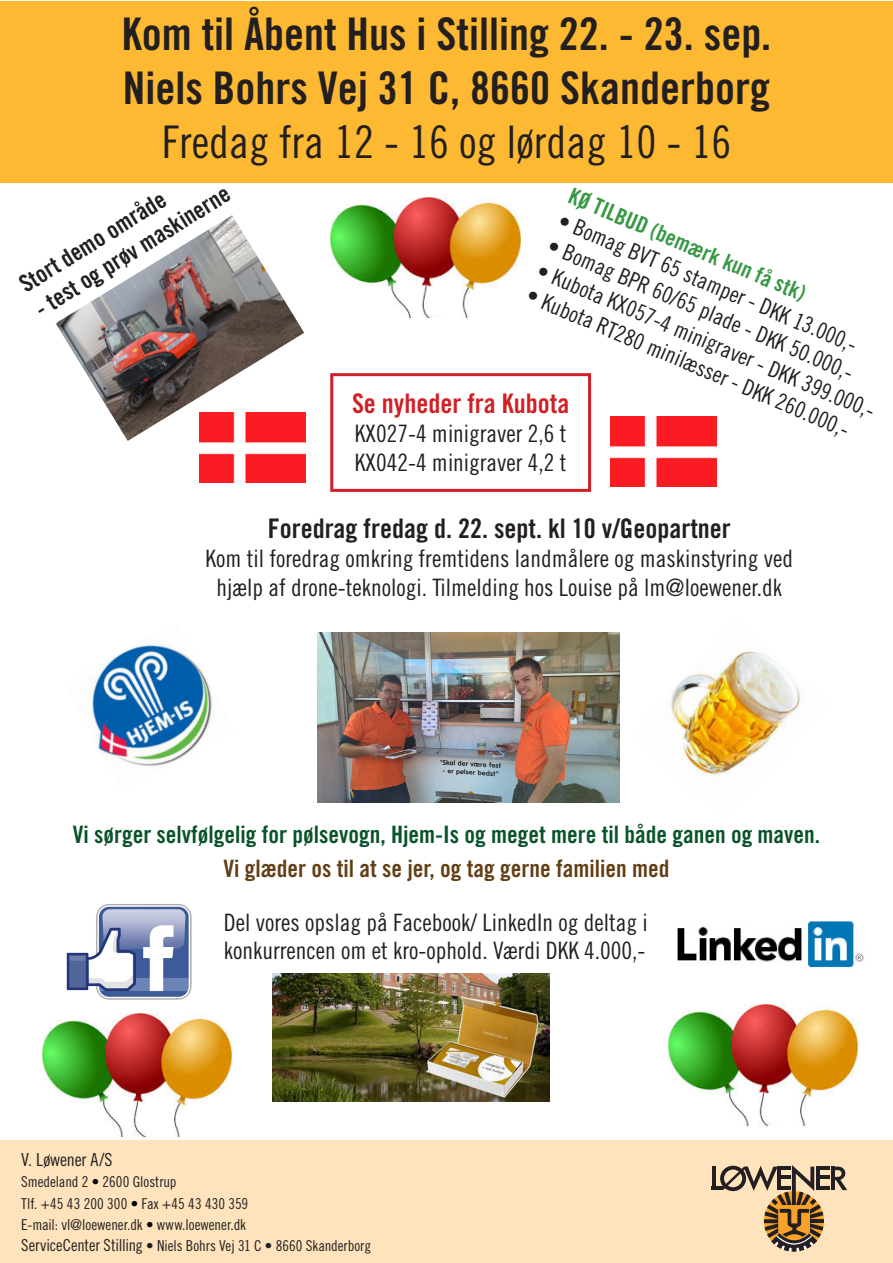
<style>
.page{position:relative;width:893px;height:1263px;background:#fff}
.page>*{position:absolute;margin:0;border:0;box-sizing:border-box;transform-origin:0 0}
.t1{font:45px "Trade Gothic LT Std Bd Cn 20";color:#231f20}
.t2{font:45px "Trade Gothic LT Std Cn 18";color:#231f20}
.t3{font:27px "Trade Gothic LT Std Bd Cn 20";color:#231f20}
.t4{font:27px "Trade Gothic LT Std Bd Cn 20";color:#cf2026}
.t5{font:24px/28.8px "Trade Gothic LT Std Cn 18";color:#231f20}
.t6{font:24px "Trade Gothic LT Std Bd Cn 20";color:#09532a}
.t7{font:24px "Trade Gothic LT Std Bd Cn 20";color:#633f15}
.t8{font:24px "Trade Gothic LT Std Bd Cn 20";color:#231f20}
.t9{font:22.5px "Trade Gothic LT Std Cn 18";color:#231f20}
.t10{font:22.5px "Trade Gothic LT Std Bd Cn 20";color:#389845}
.t11{font:18px "Trade Gothic LT Std Cn 18";letter-spacing:-.01em;color:#231f20}
.t12{font:15px/21px "Trade Gothic LT Std Cn 18";letter-spacing:-.005em;color:#231f20}
.s1{color:#000}
.s2{font-size:16.5px}
</style>
<div class="page">
<div style="left:0;top:1px;width:893px;height:182px;background:#fdb931"></div>
<div style="left:330px;top:373px;width:261px;height:119px;border:3px solid #cf2026"></div>
<div style="left:0;top:1140px;width:893px;height:123px;background:#fee3bd"></div>
<svg style="left:712px;top:1166px;width:3px;height:20px"></svg>
<hr style="left:711px;top:1186px;width:12px;height:4px;background:#231f20">
<hr style="left:816px;top:1186px;width:14px;height:4px;background:#231f20">
<hr style="left:816px;top:1175px;width:14px;height:4px;background:#231f20">
<hr style="left:816px;top:1167px;width:14px;height:3px;background:#231f20">
<hr style="left:831px;top:1167px;width:4px;height:23px;background:#231f20">
<svg style="left:835px;top:1167px;width:12px;height:23px"></svg>
<svg style="left:720px;top:1165px;width:104px;height:86px"></svg>
<img style="left:200px;top:412px;width:105px;height:70px">
<img style="left:331px;top:197px;width:189px;height:120px">
<img style="left:669px;top:1005px;width:189px;height:120px">
<img style="left:42px;top:1013px;width:189px;height:123px">
<img style="left:611px;top:417px;width:105px;height:70px">
<img style="left:66px;top:904px;width:126px;height:96px">
<img style="left:677px;top:921px;width:187px;height:47px">
<img style="left:272px;top:974px;width:278px;height:128px">
<img style="left:92px;top:644px;width:120px;height:123px">
<img style="left:671px;top:651px;width:131px;height:125px">
<img style="left:317px;top:633px;width:303px;height:170px">
<img style="left:56px;top:215px;width:248px;height:226px">
<p class="t1" style="left:122px;top:7px;width:651px">Kom til Åbent Hus i Stilling 22. - 23. sep.</p>
<p class="t1" style="left:123px;top:61px;width:648px">Niels Bohrs Vej 31 C, 8660 Skanderborg</p>
<p class="t2" style="left:162px;top:116px;width:571px">Fredag fra 12 - 16 og lørdag 10 - 16</p>
<p class="t8" style="left:29px;top:298px;width:227px;rotate:-32deg">- test og prøv maskinerne</p>
<p class="t8" style="left:14px;top:274px;width:169px;rotate:-32deg">Stort demo område</p>
<p class="t10" style="left:575px;top:182px;width:256px;rotate:23deg">KØ TILBUD (bemærk kun få stk)</p>
<p class="t9" style="left:565px;top:207px;width:324px;rotate:23deg">• Bomag BVT 65 stamper - DKK 13.000,-</p>
<p class="t9" style="left:554px;top:232px;width:331px;rotate:23deg">• Bomag BPR 60/65 plade - DKK 50.000,-</p>
<p class="t9" style="left:544px;top:257px;width:366px;rotate:23deg">• Kubota KX057-4 minigraver - DKK 399.000,-</p>
<p class="t9" style="left:533px;top:282px;width:350px;rotate:23deg">• Kubota RT280 minilæsser - DKK 260.000,-</p>
<p class="t4" style="left:352px;top:387px;width:219px">Se nyheder fra Kubota</p>
<p class="t5" style="left:355px;top:419px;width:213px">KX027-4 minigraver 2,6 t</p>
<p class="t5" style="left:355px;top:448px;width:213px">KX042-4 minigraver 4,2 t</p>
<p class="t3" style="left:268px;top:512px;width:465px">Foredrag fredag d. 22. sept. kl 10 v/Geopartner</p>
<p class="t5" style="left:205px;top:543px;width:589px">Kom til foredrag omkring fremtidens landmålere og maskinstyring ved</p>
<p class="t5" style="left:216px;top:572px;width:567px">hjælp af drone-teknologi. Tilmelding hos Louise på lm@loewener.dk</p>
<p class="t6" style="left:73px;top:820px;width:749px">Vi sørger selvfølgelig for pølsevogn, Hjem-Is og meget mere til både ganen og maven.</p>
<p class="t7" style="left:224px;top:854px;width:447px">Vi glæder os til at se jer, og tag gerne familien med</p>
<p class="t5" style="left:224px;top:907px;width:425px">Del vores opslag på Facebook/ LinkedIn og deltag i konkurrencen om et kro-ophold. Værdi DKK 4.000,-</p>
<p class="t11" style="left:21px;top:1149px;width:93px">V. Løwener A/S</p>
<p class="t12" style="left:21px;top:1171px;width:229px">Smedeland 2 <span class="s1">•</span> 2600 Glostrup<br>Tlf. +45 43 200 300 <span class="s1">•</span> Fax +45 43 430 359<br>E-mail: vl@loewener.dk <span class="s1">•</span> www.loewener.dk</p>
<p class="t12" style="left:21px;top:1234px;width:351px"><span class="s2">ServiceCenter Stilling</span> • Niels Bohrs Vej 31 C • 8660 Skanderborg</p>
</div>
